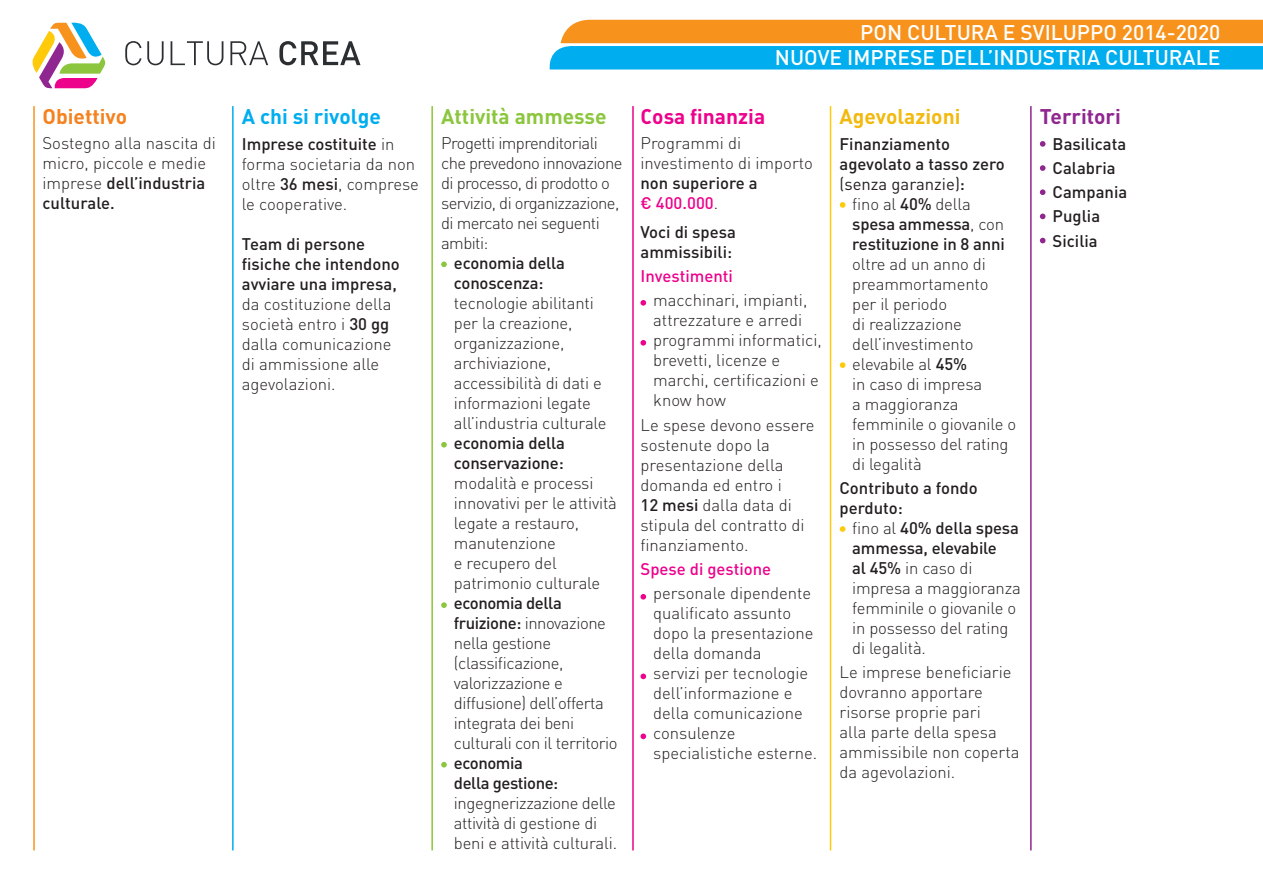
<style>
.page{position:relative;width:1263px;height:893px;background:#fff}
.page>*{position:absolute;margin:0;border:0;box-sizing:border-box;transform-origin:0 0}
.t1{font:500 21px "DIN";color:#fff}
.t2{font:700 21px "DIN";color:#8bc63e}
.t3{font:700 21px "DIN";color:#00aeef}
.t4{font:700 21px "DIN";color:#ed028c}
.t5{font:700 21px "DIN";color:#f2b90f}
.t6{font:700 21px "DIN";color:#90268f}
.t7{font:700 21px "DIN";color:#f58220}
.t8{font:300 16.65px/20px "DIN";letter-spacing:-.01em;color:#231f20}
.t9{font:500 16.65px/20px "DIN";color:#231f20}
.t10{font:300 16.65px/20px "DIN";letter-spacing:-.035em;color:#231f20}
.t11{font:500 16.65px "DIN";color:#ed028c}
.s1{font-weight:500}
.s2{font-weight:300;color:#231f20}
.s3{font-weight:400}
</style>
<div class="page">
<hr style="left:1030px;top:106px;width:2px;height:744px;background:#90268f">
<svg style="left:1040px;top:141px;width:5px;height:6px"></svg>
<svg style="left:1040px;top:165px;width:5px;height:6px"></svg>
<svg style="left:1040px;top:189px;width:5px;height:6px"></svg>
<svg style="left:1040px;top:214px;width:5px;height:5px"></svg>
<svg style="left:1040px;top:238px;width:5px;height:5px"></svg>
<svg style="left:549px;top:19px;width:714px;height:51px;background:#86a992"></svg>
<svg style="left:32px;top:22px;width:74px;height:66px"></svg>
<svg style="left:125px;top:41px;width:16px;height:24px"></svg>
<svg style="left:147px;top:41px;width:17px;height:24px"></svg>
<svg style="left:171px;top:41px;width:52px;height:24px"></svg>
<svg style="left:230px;top:41px;width:38px;height:24px"></svg>
<svg style="left:279px;top:41px;width:81px;height:24px"></svg>
<hr style="left:33px;top:106px;width:2px;height:744px;background:#f7931d">
<hr style="left:232px;top:106px;width:2px;height:744px;background:#00aeef">
<hr style="left:431px;top:106px;width:2px;height:744px;background:#8bc63e">
<hr style="left:632px;top:106px;width:2px;height:744px;background:#ed028c">
<hr style="left:830px;top:106px;width:1px;height:744px;background:#feca0a">
<svg style="left:441px;top:261px;width:6px;height:6px"></svg>
<svg style="left:441px;top:442px;width:6px;height:6px"></svg>
<svg style="left:441px;top:602px;width:6px;height:6px"></svg>
<svg style="left:441px;top:762px;width:6px;height:5px"></svg>
<svg style="left:640px;top:300px;width:6px;height:6px"></svg>
<svg style="left:640px;top:340px;width:6px;height:6px"></svg>
<svg style="left:640px;top:594px;width:6px;height:6px"></svg>
<svg style="left:640px;top:674px;width:6px;height:5px"></svg>
<svg style="left:640px;top:733px;width:6px;height:6px"></svg>
<svg style="left:840px;top:526px;width:5px;height:6px"></svg>
<svg style="left:840px;top:362px;width:5px;height:6px"></svg>
<svg style="left:840px;top:202px;width:5px;height:6px"></svg>
<p class="t1" style="left:860px;top:19px;width:362px">PON CULTURA E SVILUPPO 2014-2020</p>
<p class="t1" style="left:775px;top:44px;width:447px">NUOVE IMPRESE DELL’INDUSTRIA CULTURALE</p>
<p class="t7" style="left:43px;top:102px;width:86px">Obiettivo</p>
<p class="t3" style="left:242px;top:102px;width:140px">A chi si rivolge</p>
<p class="t2" style="left:441px;top:102px;width:167px">Attività ammesse</p>
<p class="t4" style="left:640px;top:102px;width:126px">Cosa finanzia</p>
<p class="t5" style="left:839px;top:102px;width:122px">Agevolazioni</p>
<p class="t6" style="left:1040px;top:102px;width:83px">Territori</p>
<p class="t8" style="left:43px;top:133px;width:175px">Sostegno alla nascita di micro, piccole e medie imprese <span class="s1">dell’industria culturale.</span></p>
<p class="t8" style="left:242px;top:133px;width:179px"><span class="s1">Imprese costituite</span> in forma societaria da non oltre <span class="s1">36 mesi</span>, comprese le cooperative.</p>
<p class="t8" style="left:242px;top:233px;width:159px"><span class="s1">Team di persone fisiche che intendono avviare una impresa, </span>da costituzione della società entro i <span class="s1">30 gg </span>dalla comunicazione di ammissione alle agevolazioni.</p>
<p class="t10" style="left:441px;top:133px;width:183px">Progetti imprenditoriali che prevedono innovazione di processo, di prodotto o servizio, di organizzazione, di mercato nei seguenti ambiti:</p>
<p class="t8" style="left:454px;top:253px;width:154px"><span class="s1">economia della conoscenza: </span>tecnologie abilitanti per la creazione, organizzazione, archiviazione, accessibilità di dati e informazioni legate all’industria culturale</p>
<p class="t8" style="left:454px;top:433px;width:165px"><span class="s1">economia della conservazione: </span>modalità e processi innovativi per le attività legate a restauro, manutenzione<br>e recupero del patrimonio culturale</p>
<p class="t8" style="left:454px;top:593px;width:165px"><span class="s1">economia della fruizione:</span> innovazione nella gestione (classificazione, valorizzazione e diffusione) dell’offerta integrata dei beni culturali con il territorio</p>
<p class="t8" style="left:454px;top:753px;width:165px"><span class="s1">economia<br>della gestione: </span>ingegnerizzazione delle attività di gestione di beni e attività culturali.</p>
<p class="t8" style="left:640px;top:133px;width:174px">Programmi di investimento di importo <span class="s1">non superiore a</span></p>
<p class="t11" style="left:640px;top:193px;width:79px">€ 400.000<span class="s2">.</span></p>
<p class="t9" style="left:640px;top:221px;width:97px">Voci di spesa ammissibili:</p>
<p class="t11" style="left:640px;top:265px;width:94px">Investimenti</p>
<p class="t8" style="left:653px;top:290px;width:156px">macchinari, impianti, attrezzature e arredi</p>
<p class="t8" style="left:653px;top:330px;width:170px">programmi informatici, brevetti, licenze e marchi, certificazioni e know how</p>
<p class="t8" style="left:640px;top:414px;width:176px">Le spese devono essere sostenute dopo la presentazione della domanda ed entro i<br><span class="s1">12 mesi</span> dalla data di stipula del contratto di finanziamento.</p>
<p class="t11" style="left:640px;top:558px;width:132px">Spese di gestione</p>
<p class="t8" style="left:653px;top:583px;width:162px">personale dipendente qualificato assunto dopo la presentazione della domanda</p>
<p class="t8" style="left:653px;top:663px;width:157px">servizi per tecnologie dell’informazione e della comunicazione</p>
<p class="t8" style="left:653px;top:723px;width:166px">consulenze specialistiche esterne.</p>
<p class="t9" style="left:839px;top:133px;width:167px">Finanziamento agevolato a tasso zero <span class="s3">(senza garanzie)</span>:</p>
<p class="t8" style="left:852px;top:193px;width:154px">fino al <span class="s1">40%</span> della <span class="s1">spesa ammessa</span>, con <span class="s1">restituzione in 8 anni </span>oltre ad un anno di preammortamento per il periodo<br>di realizzazione dell’investimento</p>
<p class="t8" style="left:852px;top:353px;width:165px">elevabile al <span class="s1">45%<br></span>in caso di impresa<br>a maggioranza femminile o giovanile o in possesso del rating di legalità</p>
<p class="t9" style="left:839px;top:477px;width:140px">Contributo a fondo perduto:</p>
<p class="t8" style="left:852px;top:518px;width:170px">fino al <span class="s1">40% della spesa ammessa, elevabile<br>al 45%</span> in caso di impresa a maggioranza femminile o giovanile o in possesso del rating di legalità.</p>
<p class="t8" style="left:839px;top:662px;width:181px">Le imprese beneficiarie dovranno apportare risorse proprie pari<br>alla parte della spesa ammissibile non coperta da agevolazioni.</p>
<p class="t9" style="left:1053px;top:133px;width:75px">Basilicata</p>
<p class="t9" style="left:1053px;top:157px;width:65px">Calabria</p>
<p class="t9" style="left:1053px;top:182px;width:76px">Campania</p>
<p class="t9" style="left:1053px;top:206px;width:49px">Puglia</p>
<p class="t9" style="left:1053px;top:230px;width:47px">Sicilia</p>
</div>
